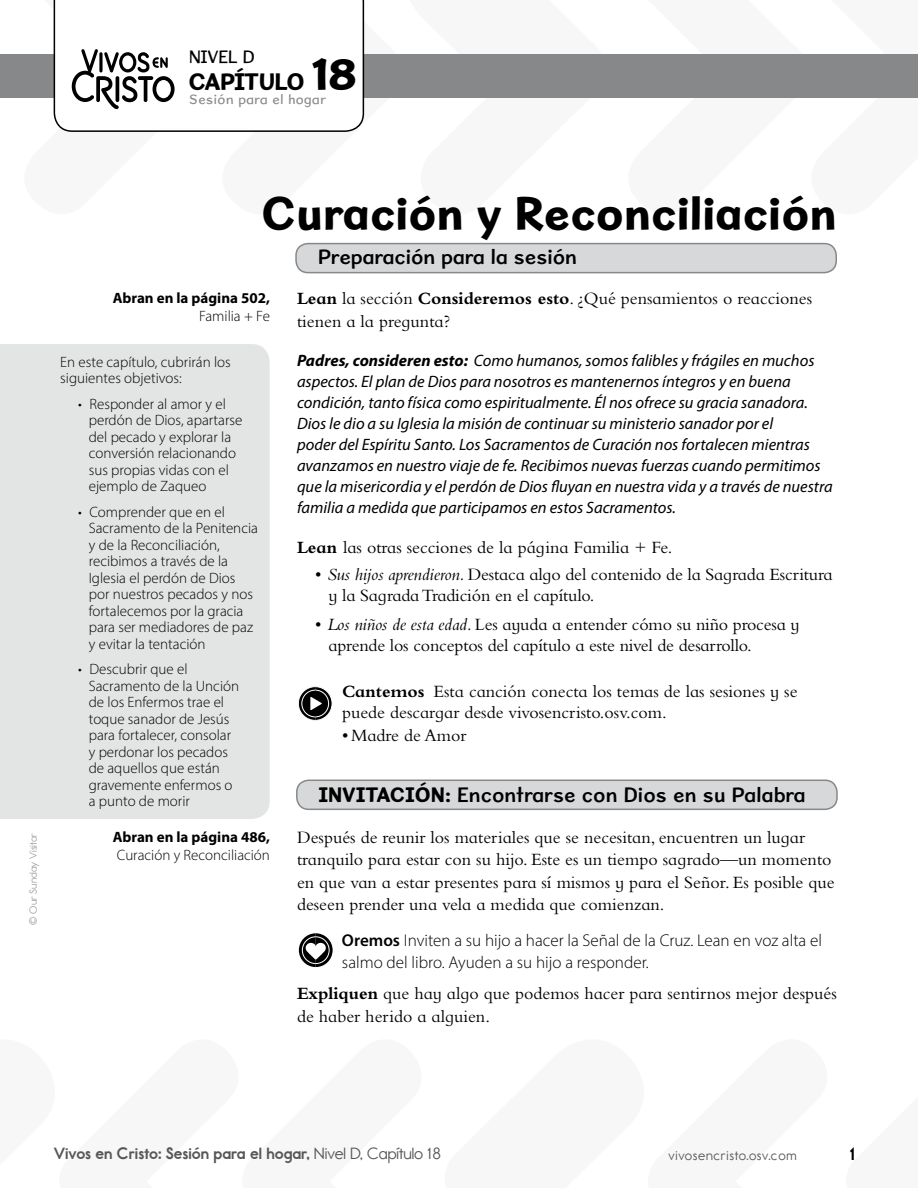
<style>
.page{position:relative;width:918px;height:1188px;background:#fff}
.page>*{position:absolute;margin:0;border:0;box-sizing:border-box;transform-origin:0 0}
.t1{font:48px "Sweater School Xb";letter-spacing:-.01em;color:#000}
.t2{font:24px "Sweater School Xb";letter-spacing:-.025em;color:#000}
.t3{font:21px "Sweater School Sb";color:#000}
.t4{font:18px/22.5px "Bembo Infant MT Std";color:#000}
.t5{font:18px "Sweater School Rg";color:#000}
.t6{font:18px "Report School Hv";color:#000}
.t7{font:300 17.1px/21.3px "Myriad Pro";color:#000}
.t8{font:italic 16.5px/21px "Myriad Pro";color:#000}
.t9{font:16.5px "Report School Hv";color:#58585a}
.t10{font:300 15px/16.5px "Myriad Pro";color:#000}
.t11{font:700 15px "Myriad Pro";color:#000}
.t12{font:13.5px "Report School Rg";letter-spacing:.05em;color:#58585a}
.t13{font:13.5px "Sweater School Rg";letter-spacing:.04em;color:#87888a}
.t14{font:10.5px "Report School Rg";color:#a1a2a4}
.s1{font-size:48px}
.s2{font-weight:700}
.s3{font-style:italic}
.s4{font-family:"Sweater School Xb"}
.s5{font-weight:600}
.s6{font-family:"Report School Rg"}
</style>
<div class="page">
<div style="left:0;top:344px;width:270px;height:475px;background:#e3e4e4"></div>
<div style="left:0;top:54px;width:918px;height:44px;background:#87888a"></div>
<svg style="left:53px;top:0;width:312px;height:132px"></svg>
<svg style="left:298px;top:686px;width:34px;height:35px"></svg>
<svg style="left:299px;top:933px;width:34px;height:34px"></svg>
<div style="left:297px;top:780px;width:540px;height:29px;background:#d7d8d9;border-radius:12px"></div>
<div style="left:296px;top:780px;width:542px;height:30px;border:2px solid #87888a;border-radius:12px"></div>
<div style="left:296px;top:244px;width:540px;height:29px;background:#d7d8d9;border-radius:12px"></div>
<div style="left:296px;top:243px;width:541px;height:30px;border:2px solid #87888a;border-radius:12px"></div>
<p class="t5" style="left:189px;top:46px;width:67px">NIVEL D</p>
<h2 class="t2" style="left:189px;top:66px;width:171px">CAPÍTULO <span class="s1">18</span></h2>
<p class="t13" style="left:189px;top:92px;width:138px">Sesión para el hogar</p>
<p class="t14" style="left:27px;top:925px;width:93px;rotate:-90deg">© Our Sunday Visitor</p>
<h1 class="t1" style="left:261px;top:183px;width:577px">Curación y Reconciliación</h1>
<p class="t11" style="left:113px;top:289px;width:159px">Abran en la página 502,</p>
<p class="t10" style="left:199px;top:308px;width:72px">Familia + Fe</p>
<p class="t10" style="left:60px;top:354px;width:172px">En este capítulo, cubrirán los siguientes objetivos:</p>
<p class="t10" style="left:89px;top:396px;width:155px;text-indent:-10px">• Responder al amor y el perdón de Dios, apartarse del pecado y explorar la conversión relacionando sus propias vidas con el ejemplo de Zaqueo</p>
<p class="t10" style="left:89px;top:504px;width:171px;text-indent:-10px">• Comprender que en el<br>Sacramento de la Penitencia y de la Reconciliación, recibimos a través de la<br>Iglesia el perdón de Dios por nuestros pecados y nos fortalecemos por la gracia para ser mediadores de paz y evitar la tentación</p>
<p class="t10" style="left:89px;top:661px;width:152px;text-indent:-10px">• Descubrir que el<br>Sacramento de la Unción de los Enfermos trae el toque sanador de Jesús para fortalecer, consolar y perdonar los pecados de aquellos que están gravemente enfermos o a punto de morir</p>
<p class="t11" style="left:113px;top:827px;width:159px">Abran en la página 486,</p>
<p class="t10" style="left:117px;top:847px;width:155px">Curación y Reconciliación</p>
<p class="t3" style="left:318px;top:244px;width:261px">Preparación para la sesión</p>
<p class="t4" style="left:297px;top:287px;width:517px"><span class="s2">Lean</span> la sección <span class="s2">Consideremos esto</span>. ¿Qué pensamientos o reacciones tienen a la pregunta?</p>
<p class="t8" style="left:297px;top:350px;width:537px"><span class="s2">Padres, consideren esto:</span> Como humanos, somos falibles y frágiles en muchos aspectos. El plan de Dios para nosotros es mantenernos íntegros y en buena condición, tanto física como espiritualmente. Él nos ofrece su gracia sanadora.<br>Dios le dio a su Iglesia la misión de continuar su ministerio sanador por el<br>poder del Espíritu Santo. Los Sacramentos de Curación nos fortalecen mientras avanzamos en nuestro viaje de fe. Recibimos nuevas fuerzas cuando permitimos que la misericordia y el perdón de Dios fluyan en nuestra vida y a través de nuestra familia a medida que participamos en estos Sacramentos.</p>
<p class="t4" style="left:297px;top:536px;width:377px"><span class="s2">Lean</span> las otras secciones de la página Familia + Fe.</p>
<p class="t4" style="left:328px;top:564px;width:506px;line-height:21px;text-indent:-14px">• <span class="s3">Sus hijos aprendieron.</span> Destaca algo del contenido de la Sagrada Escritura y la Sagrada Tradición en el capítulo.</p>
<p class="t4" style="left:328px;top:613px;width:473px;line-height:21px;text-indent:-14px">• <span class="s3">Los niños de esta edad.</span> Les ayuda a entender cómo su niño procesa y aprende los conceptos del capítulo a este nivel de desarrollo.</p>
<p class="t4" style="left:342px;top:681px;width:457px;line-height:21px"><span class="s2">Cantemos</span> Esta canción conecta los temas de las sesiones y se puede descargar desde vivosencristo.osv.com.</p>
<p class="t4" style="left:342px;top:724px;width:126px">• Madre de Amor</p>
<p class="t3" style="left:319px;top:782px;width:489px"><span class="s4">INVITACIÓN:</span> Encontrarse con Dios en su Palabra</p>
<p class="t4" style="left:297px;top:825px;width:539px">Después de reunir los materiales que se necesitan, encuentren un lugar tranquilo para estar con su hijo. Este es un tiempo sagrado—un momento en que van a estar presentes para sí mismos y para el Señor. Es posible que deseen prender una vela a medida que comienzan.</p>
<p class="t7" style="left:342px;top:930px;width:482px"><span class="s5">Oremos</span> Inviten a su hijo a hacer la Señal de la Cruz. Lean en voz alta el salmo del libro. Ayuden a su hijo a responder.</p>
<p class="t4" style="left:297px;top:982px;width:541px"><span class="s2">Expliquen</span> que hay algo que podemos hacer para sentirnos mejor después de haber herido a alguien.</p>
<p class="t9" style="left:54px;top:1143px;width:389px">Vivos en Cristo: Sesión para el hogar, <span class="s6">Nivel D, Capítulo 18</span></p>
<p class="t12" style="left:669px;top:1148px;width:129px">vivosencristo.osv.com</p>
<p class="t6" style="left:850px;top:1143px;width:6px">1</p>
</div>
